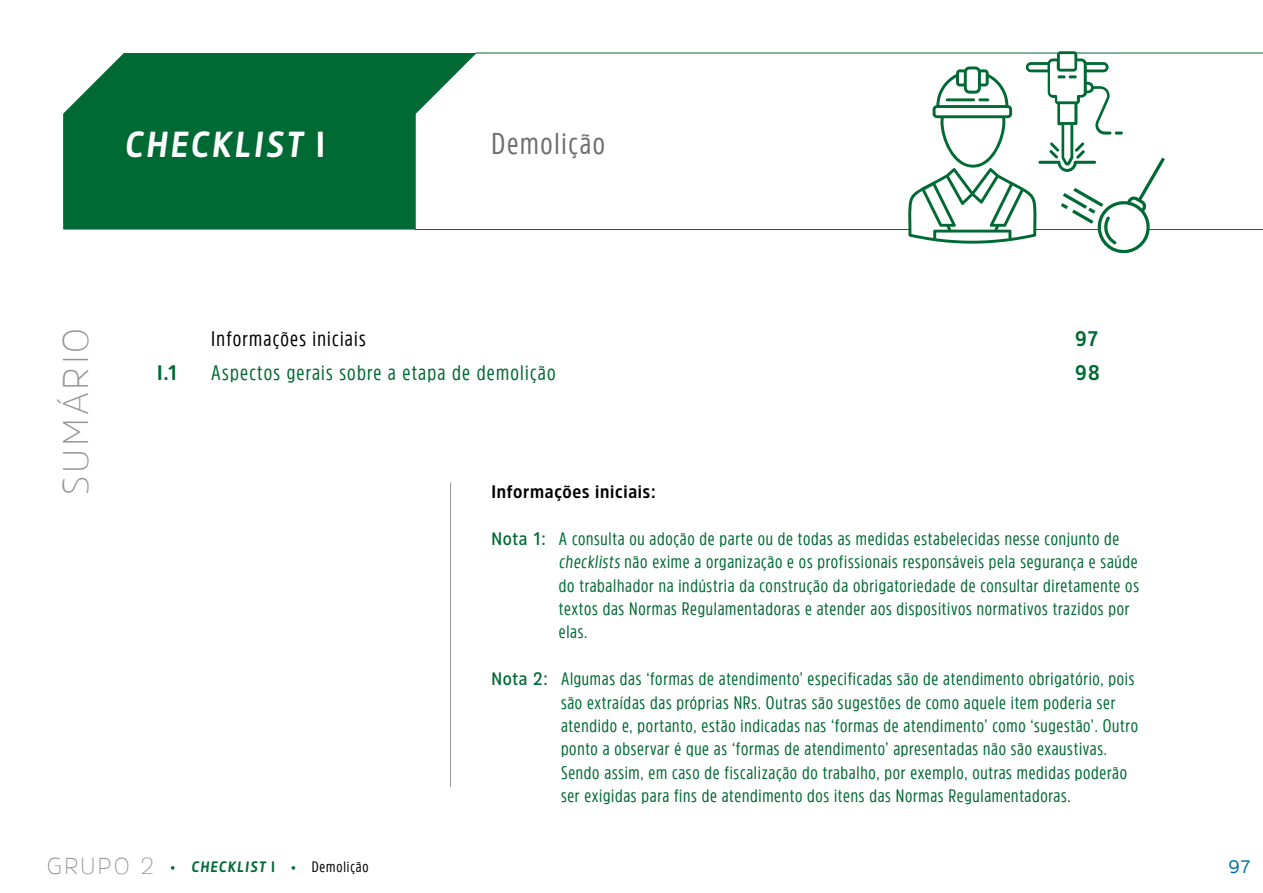
<style>
.page{position:relative;width:1263px;height:893px;background:#fff}
.page>*{position:absolute;margin:0;border:0;box-sizing:border-box;transform-origin:0 0}
.t1{font:700 36px "Amsi Pro Narw";color:#fff}
.t2{font:200 35.7px "Amsi Pro";letter-spacing:.08em;color:#939598}
.t3{font:30px "Amsi Pro Cond";letter-spacing:.06em;color:#6d6e71}
.t4{font:21px "Amsi Pro Cond";letter-spacing:.06em;color:#006a34}
.t5{font:21px "Amsi Pro Cond";letter-spacing:.06em;color:#000}
.t6{font:700 21px "Amsi Pro Narw";color:#006a34}
.t7{font:18px/23.4px "Amsi Pro Cond";letter-spacing:.04em;color:#006a34}
.t8{font:700 18px "Amsi Pro Narw";letter-spacing:.04em;color:#000}
.t9{font:18px "Amsi Pro";color:#007196}
.t10{font:700 15px "Amsi Pro Narw";color:#006a34}
.s1{font-family:"Amsi Pro Narw";font-weight:600}
.s2{font-family:"Amsi Pro";font-weight:200;font-size:22.95px;color:#939598}
.s3{font-family:"Amsi Pro Cond";font-weight:400}
.s4{font-family:"Amsi Pro Cond";font-weight:400;color:#000}
</style>
<div class="page">
<div style="left:63px;top:53px;width:352px;height:177px;background:#006a34"></div>
<svg style="left:415px;top:52px;width:848px;height:178px"></svg>
<hr style="left:450px;top:483px;width:1px;height:304px;background:#939598">
<svg style="left:908px;top:51px;width:257px;height:203px"></svg>
<h1 class="t1" style="left:124px;top:119px;width:203px">CHECKLIST I</h1>
<h3 class="t3" style="left:491px;top:123px;width:115px">Demolição</h3>
<h2 class="t2" style="left:51px;top:495px;width:169px;rotate:-90deg">SUMÁRIO</h2>
<p class="t5" style="left:211px;top:324px;width:156px">Informações iniciais</p>
<p class="t6" style="left:1075px;top:324px;width:25px">97</p>
<p class="t6" style="left:157px;top:358px;width:21px">I.1</p>
<p class="t4" style="left:211px;top:358px;width:346px">Aspectos gerais sobre a etapa de demolição</p>
<p class="t6" style="left:1075px;top:358px;width:26px">98</p>
<p class="t8" style="left:491px;top:479px;width:166px">Informações iniciais:</p>
<p class="t7" style="left:559px;top:526px;width:582px;text-indent:-67px"><span class="s1">Nota 1:</span> A consulta ou adoção de parte ou de todas as medidas estabelecidas nesse conjunto de checklists não exime a organização e os profissionais responsáveis pela segurança e saúde do trabalhador na indústria da construção da obrigatoriedade de consultar diretamente os textos das Normas Regulamentadoras e atender aos dispositivos normativos trazidos por elas.</p>
<p class="t7" style="left:561px;top:667px;width:578px;text-indent:-70px"><span class="s1">Nota 2:</span> Algumas das ‘formas de atendimento’ especificadas são de atendimento obrigatório, pois são extraídas das próprias NRs. Outras são sugestões de como aquele item poderia ser atendido e, portanto, estão indicadas nas ‘formas de atendimento’ como ‘sugestão’. Outro ponto a observar é que as ‘formas de atendimento’ apresentadas não são exaustivas.<br>Sendo assim, em caso de fiscalização do trabalho, por exemplo, outras medidas poderão ser exigidas para fins de atendimento dos itens das Normas Regulamentadoras.</p>
<p class="t10" style="left:47px;top:856px;width:323px"><span class="s2">GRUPO 2</span> <span class="s3">•</span> CHECKLIST I <span class="s3">•</span> <span class="s4">Demolição</span></p>
<p class="t9" style="left:1228px;top:854px;width:24px">97</p>
</div>
